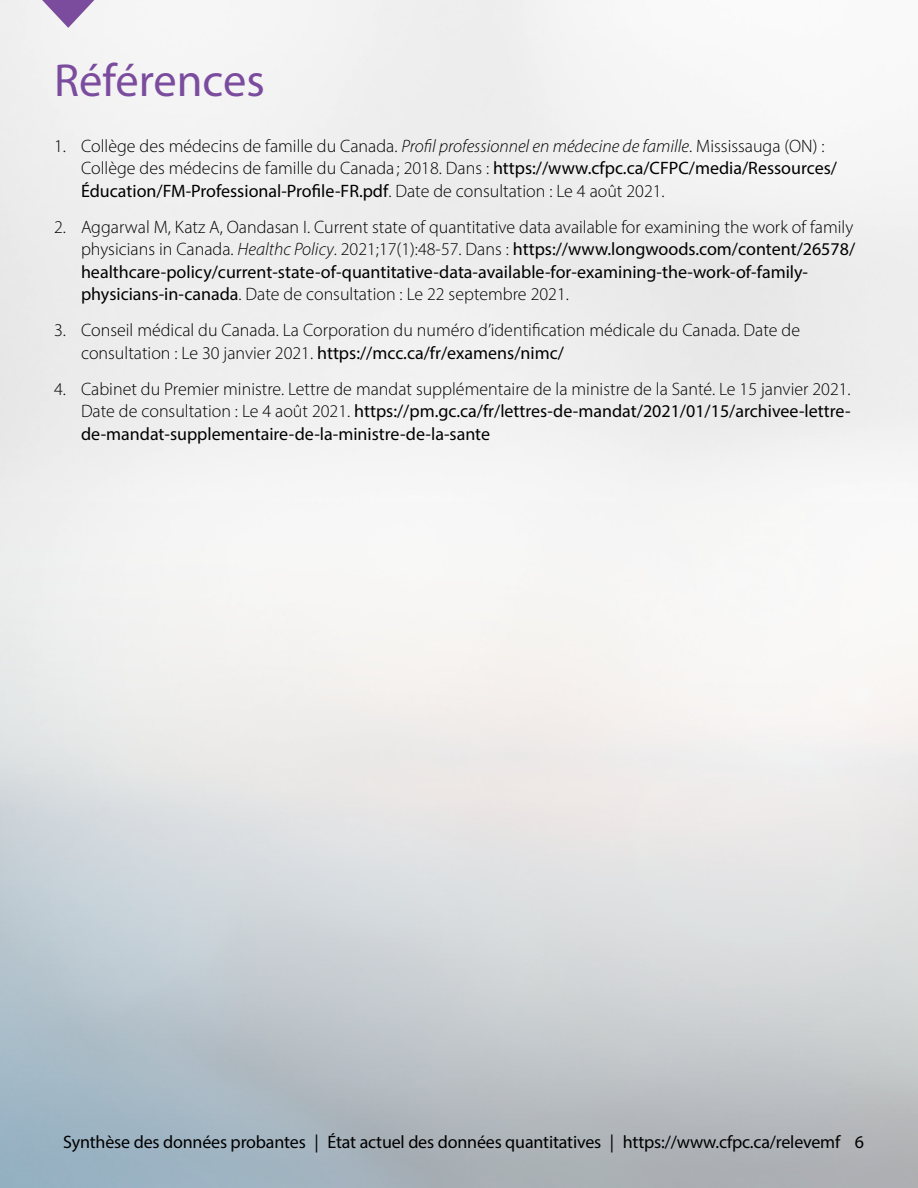
<style>
.page{position:relative;width:918px;height:1188px;background:#fff}
.page>*{position:absolute;margin:0;border:0;box-sizing:border-box;transform-origin:0 0}
.t1{font:46.5px "Myriad Pro";color:#7b4b9e}
.t2{font:300 18px/22.5px "Myriad Pro";color:#000}
.t3{font:18px "Myriad Pro";letter-spacing:-.01em;color:#000}
.s1{font-style:italic}
.s2{font-weight:400}
</style>
<div class="page">
<svg style="left:42px;top:0;width:52px;height:28px"></svg>
<h1 class="t1" style="left:54px;top:51px;width:212px">Références</h1>
<p class="t2" style="left:81px;top:134px;width:758px;text-indent:-27px">1. Collège des médecins de famille du Canada. <span class="s1">Profil professionnel en médecine de famille</span>. Mississauga (ON) :<br>Collège des médecins de famille du Canada ; 2018. Dans : <span class="s2">https://www.cfpc.ca/CFPC/media/Ressources/<br>Éducation/FM-Professional-Profile-FR.pdf</span>. Date de consultation : Le 4 août 2021.</p>
<p class="t2" style="left:81px;top:215px;width:776px;text-indent:-27px">2. Aggarwal M, Katz A, Oandasan I. Current state of quantitative data available for examining the work of family physicians in Canada. <span class="s1">Healthc Policy</span>. 2021;17(1):48-57. Dans : <span class="s2">https://www.longwoods.com/content/26578/ healthcare-policy/current-state-of-quantitative-data-available-for-examining-the-work-of-family&shy;physicians-in-canada</span>. Date de consultation : Le 22 septembre 2021.</p>
<p class="t2" style="left:81px;top:319px;width:721px;text-indent:-27px">3. Conseil médical du Canada. La Corporation du numéro d’identification médicale du Canada. Date de consultation : Le 30 janvier 2021. <span class="s2">https://mcc.ca/fr/examens/nimc/</span></p>
<p class="t2" style="left:81px;top:377px;width:771px;text-align:justify;text-indent:-27px">4. Cabinet du Premier ministre. Lettre de mandat supplémentaire de la ministre de la Santé. Le 15 janvier 2021.<br>Date de consultation : Le 4 août 2021. <span class="s2">https://pm.gc.ca/fr/lettres-de-mandat/2021/01/15/archivee-lettre&shy;de-mandat-supplementaire-de-la-ministre-de-la-sante</span></p>
<p class="t3" style="left:63px;top:1130px;width:802px">Synthèse des données probantes | État actuel des données quantitatives | https://www.cfpc.ca/relevemf 6</p>
</div>
